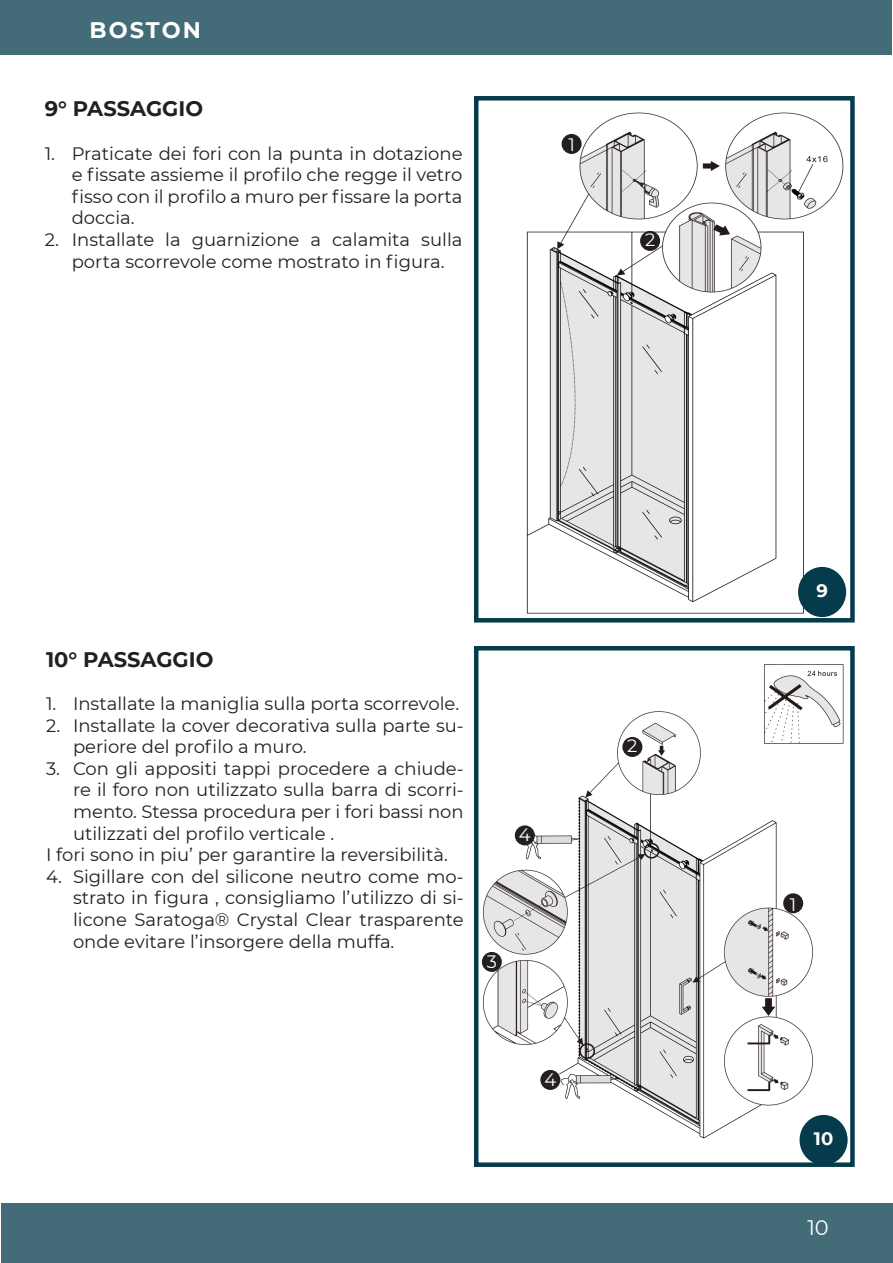
<style>
.page{position:relative;width:893px;height:1263px;background:#fff}
.page>*{position:absolute;margin:0;border:0;box-sizing:border-box;transform-origin:0 0}
.t1{font:700 22.5px "Montserrat";letter-spacing:.09em;color:#fff}
.t2{font:700 21px "Montserrat";color:#231f20}
.t3{font:21px "Montserrat";color:#fff}
.t4{font:18px/21.6px "Montserrat";color:#231f20;text-align:justify}
.t5{font:18px "Montserrat";color:#fff}
.t6{font:700 18px "Montserrat";color:#fff}
</style>
<div class="page">
<img style="left:526px;top:112px;width:321px;height:505px">
<div style="left:474px;top:96px;width:381px;height:526px;border:4px solid #063b4b"></div>
<div style="left:799px;top:568px;width:46px;height:48px;background:#063b4b;border-radius:50%"></div>
<div style="left:798px;top:567px;width:48px;height:50px;border:2px solid #063b4b;border-radius:50%"></div>
<img style="left:481px;top:664px;width:364px;height:494px">
<div style="left:474px;top:646px;width:381px;height:521px;border:4px solid #063b4b"></div>
<div style="left:800px;top:1116px;width:47px;height:48px;background:#063b4b;border-radius:50%"></div>
<div style="left:800px;top:1115px;width:48px;height:50px;border:2px solid #063b4b;border-radius:50%"></div>
<div style="left:0;top:0;width:892px;height:54px;background:#446c78"></div>
<div style="left:1px;top:1203px;width:892px;height:60px;background:#446c78"></div>
<div style="left:784px;top:894px;width:18px;height:18px;background:#231f20;border-radius:50%"></div>
<div style="left:783px;top:893px;width:20px;height:20px;border:2px solid #231f20;border-radius:50%"></div>
<div style="left:623px;top:738px;width:19px;height:18px;background:#231f20;border-radius:50%"></div>
<div style="left:622px;top:737px;width:20px;height:20px;border:2px solid #231f20;border-radius:50%"></div>
<div style="left:483px;top:953px;width:18px;height:18px;background:#231f20;border-radius:50%"></div>
<div style="left:482px;top:952px;width:20px;height:20px;border:2px solid #231f20;border-radius:50%"></div>
<div style="left:516px;top:826px;width:18px;height:19px;background:#231f20;border-radius:50%"></div>
<div style="left:515px;top:825px;width:20px;height:20px;border:2px solid #231f20;border-radius:50%"></div>
<div style="left:541px;top:1071px;width:19px;height:18px;background:#231f20;border-radius:50%"></div>
<div style="left:540px;top:1070px;width:20px;height:20px;border:2px solid #231f20;border-radius:50%"></div>
<div style="left:562px;top:135px;width:19px;height:18px;background:#231f20;border-radius:50%"></div>
<div style="left:562px;top:134px;width:20px;height:20px;border:2px solid #231f20;border-radius:50%"></div>
<div style="left:641px;top:232px;width:18px;height:18px;background:#231f20;border-radius:50%"></div>
<div style="left:640px;top:231px;width:20px;height:20px;border:2px solid #231f20;border-radius:50%"></div>
<p class="t1" style="left:90px;top:14px;width:113px">BOSTON</p>
<p class="t2" style="left:45px;top:94px;width:160px">9° PASSAGGIO</p>
<p class="t4" style="left:72px;top:142px;width:392px;text-indent:-27px">1. Praticate dei fori con la punta in dotazione e fissate assieme il profilo che regge il vetro fisso con il profilo a muro per fissare la porta doccia.</p>
<p class="t4" style="left:45px;top:228px;width:419px;text-align:center">2. Installate la guarnizione a calamita sulla porta scorrevole come mostrato in figura.</p>
<p class="t5" style="left:568px;top:133px;width:8px">1</p>
<p class="t5" style="left:645px;top:227px;width:12px">2</p>
<p class="t2" style="left:46px;top:644px;width:169px">10° PASSAGGIO</p>
<p class="t4" style="left:46px;top:692px;width:415px">1. Installate la maniglia sulla porta scorrevole.</p>
<p class="t4" style="left:73px;top:714px;width:392px;text-indent:-27px">2. Installate la cover decorativa sulla parte su&shy;periore del profilo a muro.</p>
<p class="t4" style="left:73px;top:757px;width:392px;text-indent:-27px">3. Con gli appositi tappi procedere a chiude&shy;re il foro non utilizzato sulla barra di scorri&shy;mento. Stessa procedura per i fori bassi non utilizzati del profilo verticale .</p>
<p class="t4" style="left:46px;top:843px;width:403px">I fori sono in piu’ per garantire la reversibilità.</p>
<p class="t4" style="left:73px;top:865px;width:392px;text-indent:-27px">4. Sigillare con del silicone neutro come mo&shy;strato in figura , consigliamo l’utilizzo di si&shy;licone Saratoga® Crystal Clear trasparente onde evitare l’insorgere della muffa.</p>
<p class="t5" style="left:519px;top:822px;width:13px">4</p>
<p class="t5" style="left:487px;top:949px;width:12px">3</p>
<p class="t5" style="left:544px;top:1067px;width:13px">4</p>
<p class="t5" style="left:627px;top:733px;width:12px">2</p>
<p class="t6" style="left:816px;top:577px;width:13px">9</p>
<p class="t5" style="left:790px;top:892px;width:8px">1</p>
<p class="t6" style="left:814px;top:1125px;width:21px">10</p>
<p class="t3" style="left:807px;top:1213px;width:23px">10</p>
</div>
